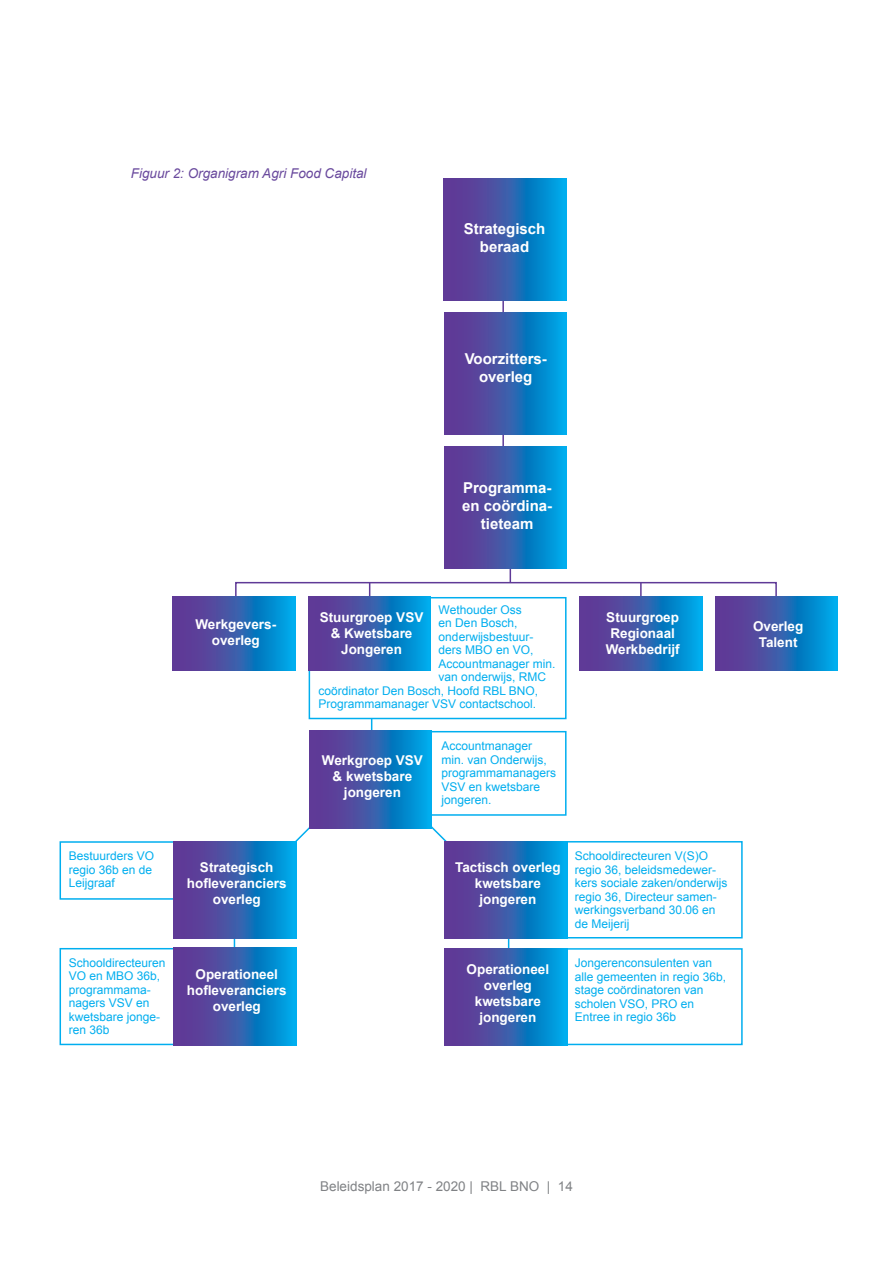
<style>
.page{position:relative;width:893px;height:1263px;background:#fff}
.page>*{position:absolute;margin:0;border:0;box-sizing:border-box;transform-origin:0 0}
.t1{font:700 15px/18px "Arial";color:#fff;text-align:center}
.t2{font:700 13.5px/16.2px "Arial";color:#fff;text-align:center}
.t3{font:italic 13.5px "Arial";color:#69499d}
.t4{font:13.5px "Arial";color:#808285}
.t5{font:12px/13.5px "Arial";color:#00aeef}
</style>
<div class="page">
<div style="left:309px;top:597px;width:258px;height:122px;background:#fff;border:2px solid #00aeef"></div>
<hr style="left:510px;top:527px;width:1px;height:55px;background:#5f3a97">
<svg style="left:234px;top:581px;width:544px;height:38px"></svg>
<hr style="left:234px;top:871px;width:1px;height:166px;background:#00aeef">
<hr style="left:508px;top:871px;width:1px;height:166px;background:#00aeef">
<hr style="left:371px;top:718px;width:1px;height:62px;background:#00aeef">
<svg style="left:295px;top:826px;width:152px;height:86px"></svg>
<hr style="left:502px;top:264px;width:2px;height:220px;background:#5f3a97">
<svg style="left:444px;top:179px;width:122px;height:122px;background:#3164b3"></svg>
<svg style="left:444px;top:313px;width:123px;height:122px;background:#3263b2"></svg>
<svg style="left:444px;top:446px;width:123px;height:122px;background:#3264b2"></svg>
<svg style="left:309px;top:597px;width:122px;height:73px;background:#3164b2"></svg>
<svg style="left:173px;top:597px;width:122px;height:73px;background:#3164b2"></svg>
<svg style="left:580px;top:597px;width:122px;height:73px;background:#3164b2"></svg>
<svg style="left:715px;top:597px;width:122px;height:73px;background:#3263b2"></svg>
<div style="left:428px;top:731px;width:139px;height:85px;border:2px solid #00aeef"></div>
<div style="left:566px;top:841px;width:177px;height:97px;border:2px solid #00aeef"></div>
<div style="left:566px;top:948px;width:177px;height:97px;border:2px solid #00aeef"></div>
<div style="left:60px;top:841px;width:117px;height:59px;border:2px solid #00aeef"></div>
<div style="left:60px;top:948px;width:118px;height:97px;border:2px solid #00aeef"></div>
<svg style="left:309px;top:731px;width:123px;height:97px;background:#3164b3"></svg>
<svg style="left:174px;top:841px;width:122px;height:97px;background:#3164b2"></svg>
<svg style="left:174px;top:948px;width:122px;height:97px;background:#3164b2"></svg>
<svg style="left:445px;top:841px;width:122px;height:97px;background:#3264b2"></svg>
<svg style="left:445px;top:948px;width:122px;height:97px;background:#3264b2"></svg>
<p class="t3" style="left:131px;top:165px;width:237px">Figuur 2: Organigram Agri Food Capital</p>
<p class="t1" style="left:464px;top:220px;width:83px">Strategisch beraad</p>
<p class="t1" style="left:465px;top:351px;width:84px">Voorzitters&shy;overleg</p>
<p class="t1" style="left:462px;top:479px;width:91px">Programma&shy;en coördina&shy;tieteam</p>
<p class="t5" style="left:69px;top:849px;width:87px">Bestuurders VO regio 36b en de<br>Leijgraaf</p>
<p class="t5" style="left:69px;top:956px;width:98px">Schooldirecteuren<br>VO en MBO 36b, programmama&shy;nagers VSV en kwetsbare jonge&shy;ren 36b</p>
<p class="t5" style="left:439px;top:603px;width:85px">Wethouder Oss</p>
<p class="t5" style="left:439px;top:616px;width:80px">en Den Bosch,</p>
<p class="t5" style="left:439px;top:630px;width:96px">onderwijsbestuur-</p>
<p class="t5" style="left:439px;top:643px;width:96px">ders MBO en VO,</p>
<p class="t5" style="left:439px;top:657px;width:118px">Accountmanager min.</p>
<p class="t5" style="left:439px;top:670px;width:109px">van onderwijs, RMC</p>
<p class="t5" style="left:319px;top:684px;width:221px">coördinator Den Bosch, Hoofd RBL BNO,</p>
<p class="t5" style="left:319px;top:697px;width:219px">Programmamanager VSV contactschool.</p>
<p class="t5" style="left:441px;top:739px;width:116px">Accountmanager min. van Onderwijs, programmamanagers<br>VSV en kwetsbare jongeren.</p>
<p class="t2" style="left:195px;top:617px;width:82px">Werkgevers&shy;overleg</p>
<p class="t2" style="left:606px;top:610px;width:76px">Stuurgroep<br>Regionaal<br>Werkbedrijf</p>
<p class="t2" style="left:753px;top:618px;width:52px">Overleg<br>Talent</p>
<p class="t2" style="left:320px;top:610px;width:105px">Stuurgroep VSV &amp; Kwetsbare<br>Jongeren</p>
<p class="t2" style="left:322px;top:752px;width:103px">Werkgroep VSV &amp; kwetsbare jongeren</p>
<p class="t2" style="left:187px;top:859px;width:101px">Strategisch hofleveranciers overleg</p>
<p class="t2" style="left:187px;top:966px;width:101px">Operationeel hofleveranciers overleg</p>
<p class="t2" style="left:455px;top:859px;width:107px">Tactisch overleg kwetsbare jongeren</p>
<p class="t2" style="left:467px;top:961px;width:84px">Operationeel overleg kwetsbare jongeren</p>
<p class="t5" style="left:575px;top:849px;width:154px">Schooldirecteuren V(S)O regio 36, beleidsmedewer&shy;kers sociale zaken/onderwijs regio 36, Directeur samen&shy;werkingsverband 30.06 en de Meijerij</p>
<p class="t5" style="left:575px;top:956px;width:153px">Jongerenconsulenten van alle gemeenten in regio 36b, stage coördinatoren van scholen VSO, PRO en<br>Entree in regio 36b</p>
<p class="t4" style="left:320px;top:1177px;width:254px">Beleidsplan 2017 - 2020 | RBL BNO | 14</p>
</div>
